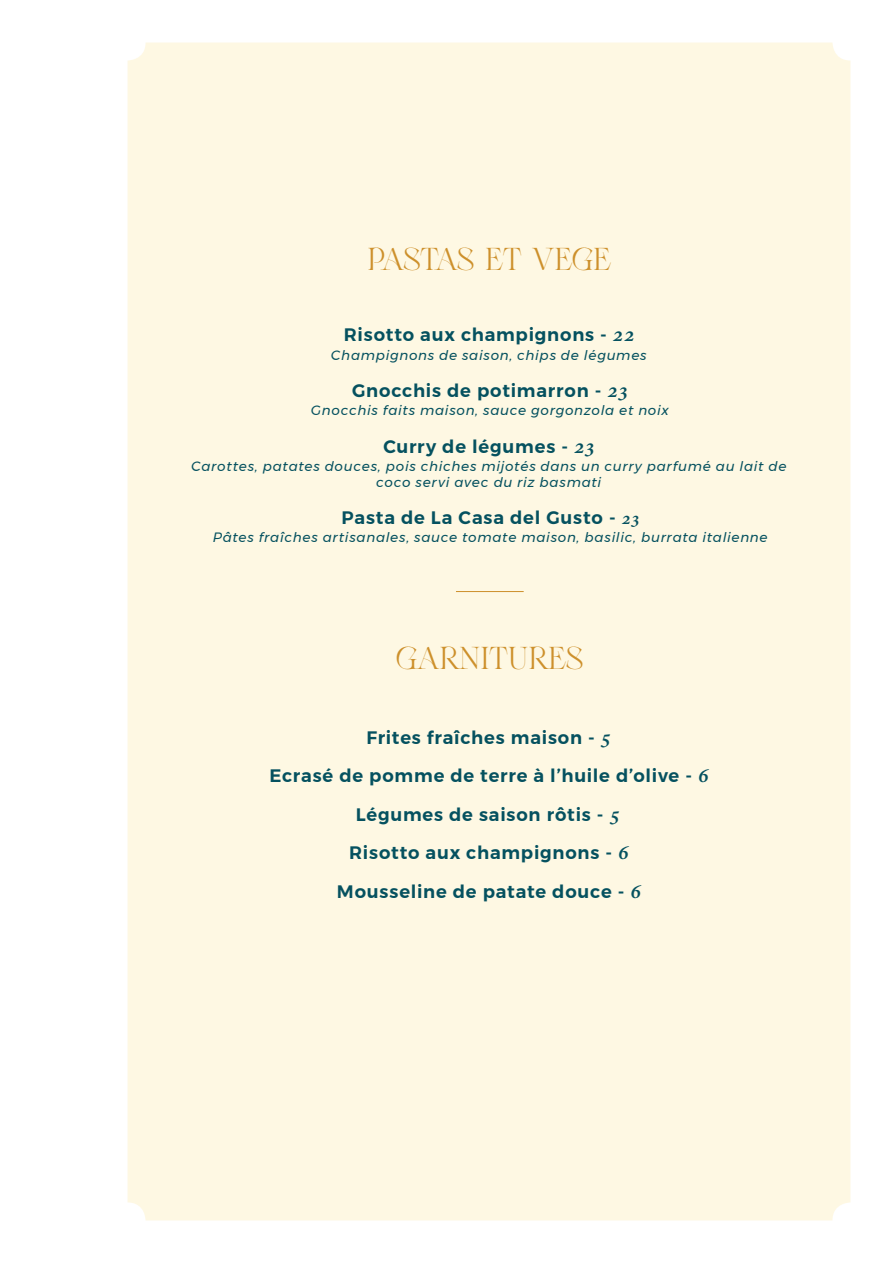
<style>
.page{position:relative;width:893px;height:1263px;background:#fff}
.page>*{position:absolute;margin:0;border:0;box-sizing:border-box;transform-origin:0 0}
.t1{font:36px "Glitther Syavina Freebies";color:#cd902b}
.t2{font:600 18px "Montserrat";letter-spacing:.045em;color:#05515f}
.t3{font:italic 13.5px/16.2px "Montserrat";letter-spacing:.055em;color:#05515f;text-align:center}
.s1{font-family:"Adobe Hebrew";font-weight:700;font-style:italic;font-size:21px}
.s2{font-family:"Adobe Hebrew";font-weight:700;font-style:italic}
</style>
<div class="page">
<div style="left:128px;top:43px;width:722px;height:1177px;background:#fef8e3;border-radius:18px"></div>
<hr style="left:456px;top:591px;width:68px;height:1px;background:#cd902b">
<p class="t1" style="left:369px;top:242px;width:244px">PASTAS ET VEGE</p>
<p class="t2" style="left:344px;top:321px;width:292px">Risotto aux champignons - <span class="s1">22</span></p>
<p class="t3" style="left:331px;top:347px;width:317px">Champignons de saison, chips de légumes</p>
<p class="t2" style="left:352px;top:376px;width:278px">Gnocchis de potimarron - <span class="s1">23</span></p>
<p class="t3" style="left:311px;top:402px;width:359px">Gnocchis faits maison, sauce gorgonzola et noix</p>
<p class="t2" style="left:383px;top:432px;width:213px">Curry de légumes - <span class="s1">23</span></p>
<p class="t3" style="left:191px;top:458px;width:597px">Carottes, patates douces, pois chiches mijotés dans un curry parfumé au lait de coco servi avec du riz basmati</p>
<p class="t2" style="left:342px;top:503px;width:300px">Pasta de La Casa del Gusto - <span class="s2">23</span></p>
<p class="t3" style="left:213px;top:529px;width:556px">Pâtes fraîches artisanales, sauce tomate maison, basilic, burrata italienne</p>
<p class="t1" style="left:396px;top:642px;width:189px">GARNITURES</p>
<p class="t2" style="left:366px;top:723px;width:246px">Frites fraîches maison - <span class="s1">5</span></p>
<p class="t2" style="left:269px;top:762px;width:441px">Ecrasé de pomme de terre à l’huile d’olive - <span class="s1">6</span></p>
<p class="t2" style="left:356px;top:800px;width:266px">Légumes de saison rôtis - <span class="s1">5</span></p>
<p class="t2" style="left:349px;top:838px;width:281px">Risotto aux champignons - <span class="s1">6</span></p>
<p class="t2" style="left:337px;top:877px;width:306px">Mousseline de patate douce - <span class="s1">6</span></p>
</div>
